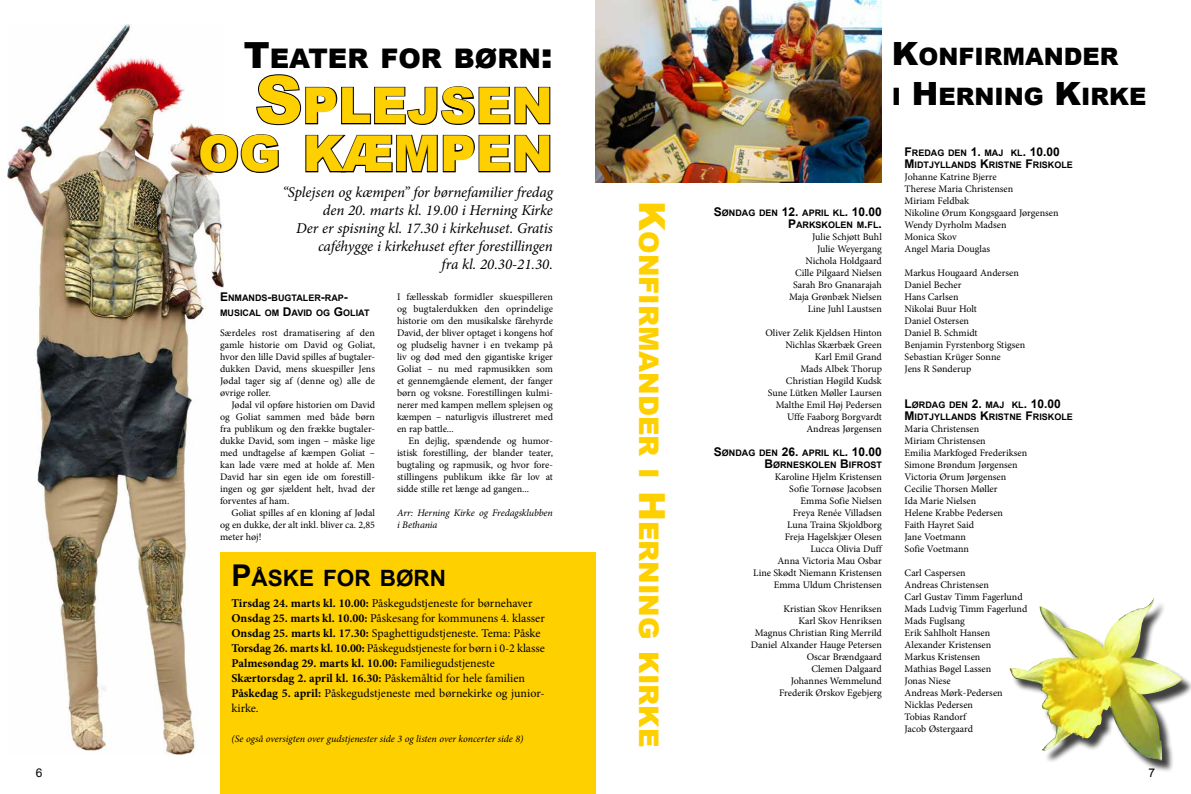
<style>
.page{position:relative;width:1191px;height:794px;background:#fff}
.page>*{position:absolute;margin:0;border:0;box-sizing:border-box;transform-origin:0 0}
.t1{font:900 49.5px/48px "Arial";color:#ffd000;text-align:right}
.t2{font:900 27px "Arial";color:#ffd000}
.t3{font:900 27px "Arial";color:#000}
.t4{font:900 24px/40px "Arial";color:#000}
.t5{font:700 22.5px "Arial";color:#000}
.t6{font:italic 15px/18px "Minion Pro";letter-spacing:-.005em;color:#000;text-align:right}
.t7{font:12px/15px "Minion Pro";letter-spacing:-.005em;color:#000}
.t8{font:12px "Arial";color:#000}
.t9{font:10px/12px "Minion Pro";color:#000;text-align:justify}
.t10{font:italic 10px/12px "Minion Pro";letter-spacing:-.005em;color:#000}
.t11{font:700 9px/12px "Arial";color:#000}
.s1{font-size:36px}
.s2{font-size:66px}
.s3{font-size:12px}
.s4{font-size:30px}
.s5{font-weight:700}
.s6{font-size:32px}
</style>
<div class="page">
<img style="left:7px;top:25px;width:216px;height:730px">
<img style="left:595px;top:0;width:287px;height:183px">
<svg style="left:198px;top:73px;width:353px;height:101px"></svg>
<div style="left:1011px;top:600px;width:180px;height:172px;background:#000;opacity:.75"></div>
<img style="left:1009px;top:597px;width:173px;height:164px">
<div style="left:220px;top:553px;width:375px;height:241px;background:#ffd000"></div>
<h2 class="t3" style="left:244px;top:39px;width:311px"><span class="s1">T</span>EATER FOR BØRN<span class="s1">:</span></h2>
<h1 class="t1" style="left:198px;top:80px;width:356px"><span class="s2">S</span>PLEJSEN<br>OG KÆMPEN</h1>
<h3 class="t6" style="left:282px;top:183px;width:272px">“Splejsen og kæmpen” for børnefamilier fredag den 20. marts kl. 19.00 i Herning Kirke<br>Der er spisning kl. 17.30 i kirkehuset. Gratis caféhygge i kirkehuset efter forestillingen<br>fra kl. 20.30-21.30.</h3>
<p class="t9" style="left:397px;top:291px;width:157px">I fællesskab formidler skuespilleren og bugtalerdukken den oprindelige historie om den musikalske fårehyrde David, der bliver optaget i kongens hof og pludselig havner i en tvekamp på liv og død med den gigantiske kriger Goliat – nu med rapmusikken som et gennemgående element, der fanger børn og voksne. Forestillingen kulmi&shy;nerer med kampen mellem splejsen og kæmpen – naturligvis illustreret med en rap battle...</p>
<p class="t9" style="left:397px;top:435px;width:157px;text-indent:11px">En dejlig, spændende og humor&shy;istisk forestilling, der blander teater, bugtaling og rapmusik, og hvor fore&shy;stillingens publikum ikke får lov at sidde stille ret længe ad gangen...</p>
<p class="t10" style="left:397px;top:507px;width:157px">Arr: Herning Kirke og Fredagsklubben i Bethania</p>
<p class="t11" style="left:220px;top:290px;width:151px;line-height:15px"><span class="s3">E</span> NMANDS<span class="s3">-</span>BUGTALER<span class="s3">-</span>RAP<span class="s3">-<br></span>MUSICAL OM <span class="s3">D</span>AVID OG <span class="s3">G</span>OLIAT</p>
<p class="t9" style="left:220px;top:327px;width:156px">Særdeles rost dramatisering af den gamle historie om David og Goliat, hvor den lille David spilles af bugtaler&shy;dukken David, mens skuespiller Jens Jødal tager sig af (denne og) alle de øvrige roller.</p>
<p class="t9" style="left:220px;top:399px;width:156px;text-indent:11px">Jødal vil opføre historien om David og Goliat sammen med både børn fra publikum og den frække bugtaler&shy;dukke David, som ingen – måske lige med undtagelse af kæmpen Goliat – kan lade være med at holde af. Men David har sin egen ide om forestill&shy;ingen og gør sjældent helt, hvad der forventes af ham.</p>
<p class="t9" style="left:220px;top:507px;width:156px;text-indent:11px">Goliat spilles af en kloning af Jødal og en dukke, der alt inkl. bliver ca. 2,85 meter høj!</p>
<h3 class="t5" style="left:231px;top:563px;width:216px"><span class="s4">P</span>ÅSKE FOR BØRN</h3>
<p class="t7" style="left:231px;top:596px;width:315px"><span class="s5">Tirsdag 24. marts kl. 10.00:</span> Påskegudstjeneste for børnehaver <span class="s5">Onsdag 25. marts kl. 10.00:</span> Påskesang for kommunens 4. klasser <span class="s5">Onsdag 25. marts kl. 17.30:</span> Spaghettigudstjeneste. Tema: Påske <span class="s5">Torsdag 26. marts kl. 10.00:</span> Påskegudstjeneste for børn i 0-2 klasse <span class="s5">Palmesøndag 29. marts kl. 10.00:</span> Familiegudstjeneste <span class="s5">Skærtorsdag 2. april kl. 16.30:</span> Påskemåltid for hele familien <span class="s5">Påskedag 5. april:</span> Påskegudstjeneste med børnekirke og junior&shy;kirke.</p>
<p class="t10" style="left:231px;top:733px;width:293px">(Se også oversigten over gudstjenester side 3 og listen over koncerter side 8)</p>
<h2 class="t2" style="left:668px;top:201px;width:547px;rotate:90deg"><span class="s1">K</span>ONFIRMANDER I <span class="s1">H</span>ERNING KIRKE</h2>
<h3 class="t4" style="left:892px;top:36px;width:256px"><span class="s6">K</span>ONFIRMANDER<br>I <span class="s6">H</span>ERNING <span class="s6">K</span>IRKE</h3>
<p class="t11" style="left:714px;top:207px;width:169px;text-align:right"><span class="s3">S</span>ØNDAG DEN <span class="s3">12.</span> APRIL KL<span class="s3">. 10.00<br>P</span>ARKSKOLEN M<span class="s3">.</span>FL<span class="s3">.</span></p>
<p class="t9" style="left:789px;top:231px;width:94px;text-align:right">Julie Schjøtt Buhl<br>Julie Weyergang<br>Nichola Holdgaard<br>Cille Pilgaard Nielsen<br>Sarah Bro Gnanarajah<br>Maja Grønbæk Nielsen<br>Line Juhl Laustsen</p>
<p class="t9" style="left:765px;top:327px;width:118px;text-align:right">Oliver Zelik Kjeldsen Hinton<br>Nichlas Skærbæk Green<br>Karl Emil Grand<br>Mads Albek Thorup<br>Christian Høgild Kudsk<br>Sune Lütken Møller Laursen<br>Malthe Emil Høj Pedersen<br>Uffe Faaborg Borgvardt<br>Andreas Jørgensen</p>
<p class="t11" style="left:714px;top:447px;width:169px;text-align:right"><span class="s3">S</span>ØNDAG DEN <span class="s3">26.</span> APRIL KL<span class="s3">. 10.00<br>B</span>ØRNESKOLEN <span class="s3">B</span> IFROST</p>
<p class="t9" style="left:753px;top:471px;width:130px;text-align:right">Karoline Hjelm Kristensen<br>Sofie Tornøse Jacobsen<br>Emma Sofie Nielsen<br>Freya Renée Villadsen<br>Luna Traina Skjoldborg<br>Freja Hagelskjær Olesen<br>Lucca Olivia Duff<br>Anna Victoria Mau Osbar<br>Line Skødt Niemann Kristensen<br>Emma Uldum Christensen</p>
<p class="t9" style="left:751px;top:603px;width:132px;text-align:right">Kristian Skov Henriksen<br>Karl Skov Henriksen<br>Magnus Christian Ring Merrild<br>Daniel Alxander Hauge Petersen<br>Oscar Brændgaard<br>Clemen Dalgaard<br>Johannes Wemmelund<br>Frederik Ørskov Egebjerg</p>
<p class="t11" style="left:904px;top:147px;width:170px"><span class="s3">F</span>REDAG DEN <span class="s3">1.</span> MAJ KL<span class="s3">. 10.00<br>M</span> IDTJYLLANDS <span class="s3">K</span>RISTNE <span class="s3">F</span> RISKOLE</p>
<p class="t9" style="left:904px;top:171px;width:155px;text-align:left">Johanne Katrine Bjerre<br>Therese Maria Christensen<br>Miriam Feldbak<br>Nikoline Ørum Kongsgaard Jørgensen<br>Wendy Dyrholm Madsen<br>Monica Skov<br>Angel Maria Douglas</p>
<p class="t9" style="left:904px;top:267px;width:122px;text-align:left">Markus Hougaard Andersen<br>Daniel Becher<br>Hans Carlsen<br>Nikolai Buur Holt<br>Daniel Ostersen<br>Daniel B. Schmidt<br>Benjamin Fyrstenborg Stigsen<br>Sebastian Krüger Sonne<br>Jens R Sønderup</p>
<p class="t11" style="left:904px;top:399px;width:170px"><span class="s3">L</span>ØRDAG DEN <span class="s3">2.</span> MAJ KL<span class="s3">. 10.00<br>M</span> IDTJYLLANDS <span class="s3">K</span>RISTNE <span class="s3">F</span> RISKOLE</p>
<p class="t9" style="left:904px;top:423px;width:124px;text-align:left">Maria Christensen<br>Miriam Christensen<br>Emilia Markfoged Frederiksen<br>Simone Brøndum Jørgensen<br>Victoria Ørum Jørgensen<br>Cecilie Thorsen Møller<br>Ida Marie Nielsen<br>Helene Krabbe Pedersen<br>Faith Hayret Said<br>Jane Voetmann<br>Sofie Voetmann</p>
<p class="t9" style="left:904px;top:567px;width:124px;text-align:left">Carl Caspersen<br>Andreas Christensen<br>Carl Gustav Timm Fagerlund<br>Mads Ludvig Timm Fagerlund<br>Mads Fuglsang<br>Erik Sahlholt Hansen<br>Alexander Kristensen<br>Markus Kristensen<br>Mathias Bøgel Lassen<br>Jonas Niese<br>Andreas Mørk-Pedersen<br>Nicklas Pedersen<br>Tobias Randorf<br>Jacob Østergaard</p>
<p class="t8" style="left:36px;top:765px;width:8px">6</p>
<p class="t8" style="left:1148px;top:765px;width:8px">7</p>
</div>
